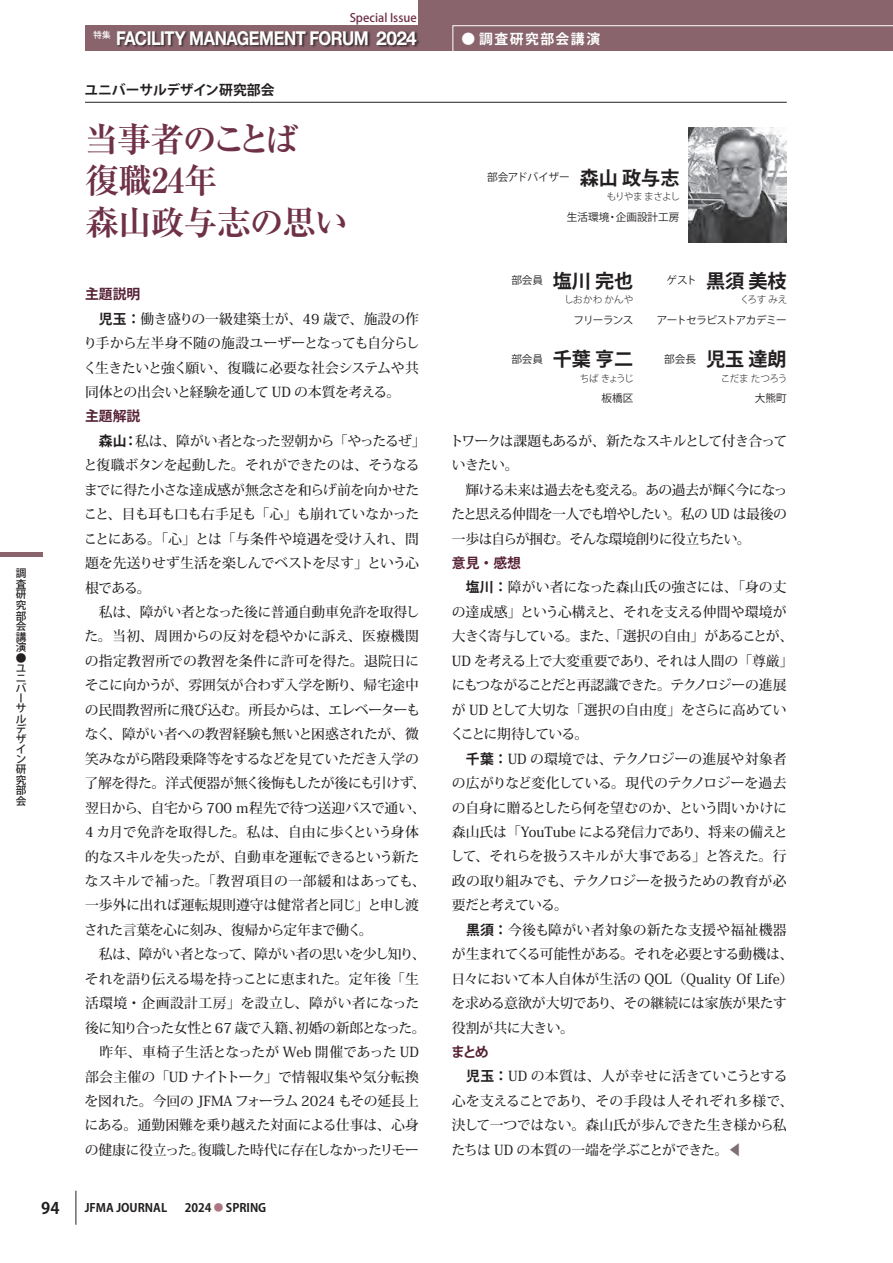
<style>
.page{position:relative;width:893px;height:1263px;background:#fff}
.page>*{position:absolute;margin:0;border:0;box-sizing:border-box;transform-origin:0 0}
.t1{font:700 34.05px/41.4px "Ryumin Pro";letter-spacing:-.035em;color:#6f3148}
.t2{font:700 19.2px "Koz Go Pro";color:#231f20}
.t3{font:700 19.2px "Helvetica Neue LT Std";letter-spacing:-.025em;color:#fff;scale:.86 1}
.t4{font:700 16.95px "Helvetica Neue LT Std";letter-spacing:-.04em;color:#fff}
.t5{font:700 15.9px "Koz Go Pro";color:#231f20}
.t6{font:500 13.8px/24.5px "Koz Min Pro";letter-spacing:-.02em;color:#231f20}
.t7{font:500 13.8px/24.5px "Koz Min Pro";letter-spacing:-.055em;color:#231f20}
.t8{font:700 13.8px "Koz Go Pro";color:#562135}
.t9{font:700 13.8px "Koz Go Pro";letter-spacing:-.02em;color:#231f20}
.t10{font:700 13.8px "Koz Go Pro";letter-spacing:.11em;color:#fff}
.t11{font:700 11.7px "Koz Go Pro";color:#231f20}
.t12{font:500 11.7px "Koz Go Pro";color:#6f3148}
.t13{font:10.65px "Koz Go Pro";color:#231f20}
.t14{font:500 10.65px/10.4px "Koz Go Pro";color:#231f20}
.t15{font:10.65px "Koz Go Pro";letter-spacing:-.055em;color:#231f20}
.t16{font:10.65px "Koz Go Pro";letter-spacing:-.03em;color:#231f20}
.t17{font:300 9.6px "Koz Go Pro";letter-spacing:-.05em;color:#231f20}
.t18{font:300 9.6px "Koz Go Pro";letter-spacing:-.09em;color:#231f20}
.t19{font:500 8.55px "Koz Go Pro";color:#fff}
.s1{font-family:"Ryumin Pro"}
.s2{font-weight:700;font-size:19.2px}
.s3{font-family:"Koz Go Pro";font-weight:700}
.s4{color:#7d6f72}
.s5{font-size:9.6px;color:#ae7683}
</style>
<div class="page">
<hr style="left:76px;top:1191px;width:1px;height:34px;background:#231f20">
<hr style="left:85px;top:102px;width:702px;height:1px;background:#231f20">
<hr style="left:0;top:553px;width:43px;height:4px;background:#89646d">
<img style="left:688px;top:128px;width:98px;height:114px">
<div style="left:85px;top:26px;width:808px;height:25px;background:#89646d"></div>
<div style="left:419px;top:0;width:474px;height:26px;background:#89646d"></div>
<svg style="left:452px;top:25px;width:441px;height:26px"></svg>
<div style="left:117px;top:31px;width:303px;height:17px;background:#231f20;opacity:.75"></div>
<p class="t14" style="left:16px;top:568px;width:12px">調査研究部会講演●ユニバーサルデザイン研究部会</p>
<p class="t12" style="left:350px;top:11px;width:69px">Special Issue</p>
<p class="t19" style="left:94px;top:29px;width:19px">特集</p>
<h2 class="t3" style="left:116px;top:26px;width:351px">FACILITY MANAGEMENT FORUM 2024</h2>
<p class="t10" style="left:461px;top:30px;width:140px"><span class="s1">●</span> 調査研究部会講演</p>
<p class="t4" style="left:115px;top:27px;width:294px">FACILITY MANAGEMENT FORUM 2017</p>
<p class="t9" style="left:85px;top:81px;width:191px">ユニバーサルデザイン研究部会</p>
<h1 class="t1" style="left:84px;top:116px;width:265px">当事者のことば　復職24年<br>森山政与志の思い</h1>
<p class="t13" style="left:487px;top:171px;width:194px">部会アドバイザー <span class="s2">森山 政与志</span></p>
<p class="t18" style="left:607px;top:190px;width:75px">もりやま まさよし</p>
<p class="t13" style="left:567px;top:210px;width:114px">生活環境・企画設計工房</p>
<h2 class="t2" style="left:511px;top:268px;width:124px"><sup>部会員</sup> 塩川 完也</h2>
<p class="t17" style="left:564px;top:293px;width:71px">しおかわ かんや</p>
<p class="t16" style="left:574px;top:313px;width:61px">フリーランス</p>
<h2 class="t2" style="left:511px;top:347px;width:124px"><sup>部会員</sup> 千葉 亨二</h2>
<p class="t17" style="left:580px;top:372px;width:56px">ちば きょうじ</p>
<p class="t16" style="left:601px;top:392px;width:33px">板橋区</p>
<h2 class="t2" style="left:667px;top:268px;width:122px"><sup>ゲスト</sup> 黒須 美枝</h2>
<p class="t17" style="left:740px;top:293px;width:49px">くろす みえ</p>
<p class="t15" style="left:657px;top:313px;width:132px">アートセラピストアカデミー</p>
<h2 class="t2" style="left:664px;top:347px;width:124px"><sup>部会長</sup> 児玉 達朗</h2>
<p class="t17" style="left:721px;top:372px;width:68px">こだま たつろう</p>
<p class="t16" style="left:755px;top:392px;width:33px">大熊町</p>
<p class="t8" style="left:85px;top:285px;width:57px">主題説明</p>
<p class="t6" style="left:83px;top:306px;width:338px;text-align:justify;text-indent:16px"><span class="s3">児玉：</span>働き盛りの一級建築士が、49 歳で、施設の作り手から左半身不随の施設ユーザーとなっても自分らしく生きたいと強く願い、復職に必要な社会システムや共同体との出会いと経験を通して UD の本質を考える。</p>
<p class="t8" style="left:85px;top:407px;width:57px">主題解説</p>
<p class="t6" style="left:84px;top:428px;width:344px;text-indent:15px"><span class="s3">森山：</span>私は、障がい者となった翌朝から「やったるぜ」と復職ボタンを起動した。それができたのは、そうなるまでに得た小さな達成感が無念さを和らげ前を向かせたこと、目も耳も口も右手足も「心」も崩れていなかったことにある。「心」とは「与条件や境遇を受け入れ、問題を先送りせず生活を楽しんでベストを尽す」という心根である。<br>　私は、障がい者となった後に普通自動車免許を取得した。当初、周囲からの反対を穏やかに訴え、医療機関の指定教習所での教習を条件に許可を得た。退院日にそこに向かうが、雰囲気が合わず入学を断り、帰宅途中の民間教習所に飛び込む。所長からは、エレベーターもなく、障がい者への教習経験も無いと困惑されたが、微笑みながら階段乗降等をするなどを見ていただき入学の了解を得た。洋式便器が無く後悔もしたが後にも引けず、翌日から、自宅から 700 ｍ程先で待つ送迎バスで通い、<br>4 カ月で免許を取得した。私は、自由に歩くという身体的なスキルを失ったが、自動車を運転できるという新たなスキルで補った。「教習項目の一部緩和はあっても、一歩外に出れば運転規則遵守は健常者と同じ」と申し渡された言葉を心に刻み、復帰から定年まで働く。<br>　私は、障がい者となって、障がい者の思いを少し知り、それを語り伝える場を持っことに恵まれた。定年後「生活環境・企画設計工房」を設立し、障がい者になった後に知り合った女性と67 歳で入籍、初婚の新郎となった。　昨年、車椅子生活となったが Web 開催であった UD部会主催の「UD ナイトトーク」で情報収集や気分転換を図れた。今回の JFMA フォーラム 2024 もその延長上にある。通勤困難を乗り越えた対面による仕事は、心身の健康に役立った。復職した時代に存在しなかったリモー</p>
<p class="t7" style="left:450px;top:428px;width:339px">トワークは課題もあるが、新たなスキルとして付き合っていきたい。<br>　輝ける未来は過去をも変える。あの過去が輝く今になったと思える仲間を一人でも増やしたい。私の UD は最後の一歩は自らが掴む。そんな環境創りに役立ちたい。</p>
<p class="t8" style="left:452px;top:554px;width:71px">意見・感想</p>
<p class="t6" style="left:450px;top:575px;width:345px"><span class="s3">　塩川：</span>障がい者になった森山氏の強さには、「身の丈の達成感」という心構えと、それを支える仲間や環境が大きく寄与している。また、「選択の自由」があることが、<br>UD を考える上で大変重要であり、それは人間の「尊厳」にもつながることだと再認識できた。テクノロジーの進展が UD として大切な「選択の自由度」をさらに高めていくことに期待している。<br><span class="s3">　千葉：</span>UD の環境では、テクノロジーの進展や対象者の広がりなど変化している。現代のテクノロジーを過去の自身に贈るとしたら何を望むのか、という問いかけに森山氏は「YouTube による発信力であり、将来の備えとして、それらを扱うスキルが大事である」と答えた。行政の取り組みでも、テクノロジーを扱うための教育が必要だと考えている。<br><span class="s3">　黒須：</span>今後も障がい者対象の新たな支援や福祉機器が生まれてくる可能性がある。それを必要とする動機は、日々において本人自体が生活の QOL（Quality Of Life）を求める意欲が大切であり、その継続には家族が果たす役割が共に大きい。</p>
<p class="t8" style="left:451px;top:1043px;width:39px">まとめ</p>
<p class="t6" style="left:451px;top:1064px;width:343px;text-indent:15px"><span class="s3">児玉：</span>UD の本質は、人が幸せに活きていこうとする心を支えることであり、その手段は人それぞれ多様で、決して一つではない。森山氏が歩んできた生き様から私たちは UD の本質の一端を学ぶことができた。<span class="s4">◀</span></p>
<p class="t5" style="left:41px;top:1198px;width:20px">94</p>
<p class="t11" style="left:85px;top:1200px;width:84px">JFMA JOURNAL</p>
<p class="t11" style="left:185px;top:1200px;width:83px">2024 <span class="s5">●</span> SPRING</p>
</div>
